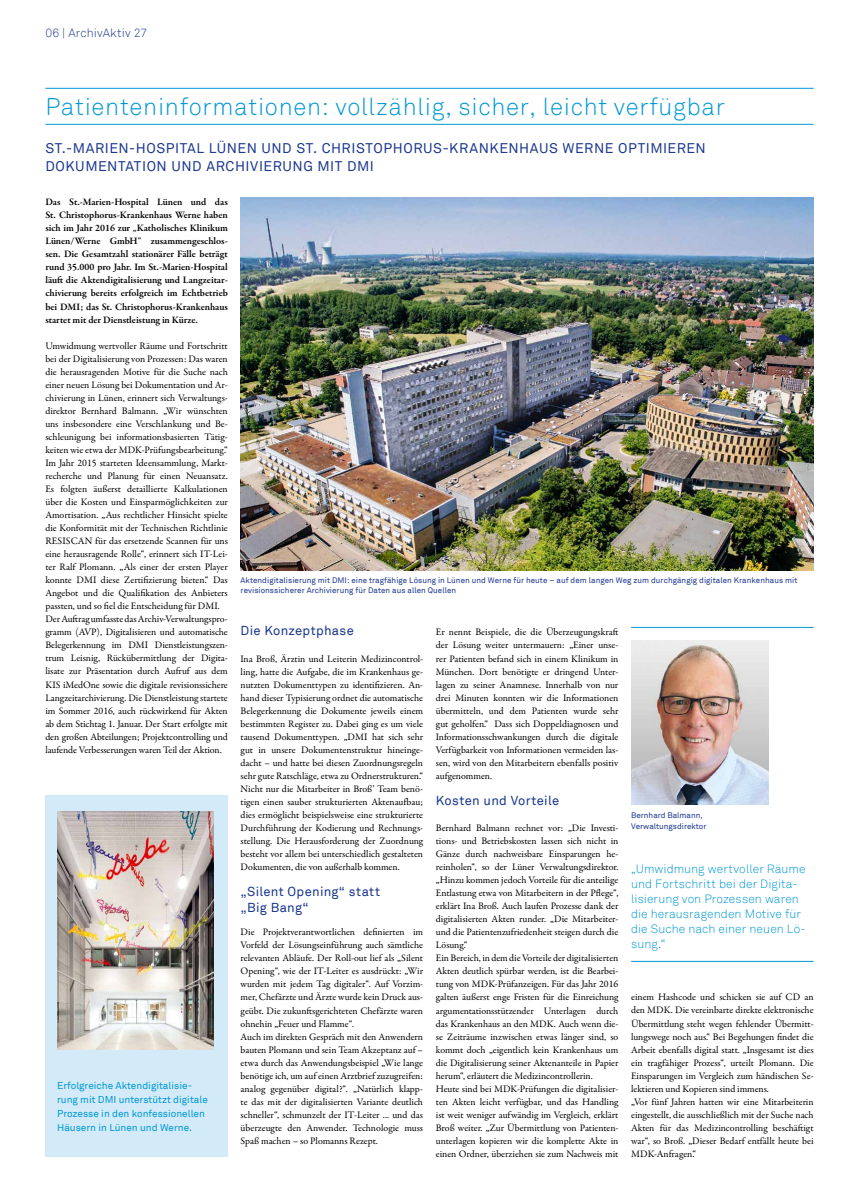
<style>
.page{position:relative;width:842px;height:1191px;background:#fff}
.page>*{position:absolute;margin:0;border:0;box-sizing:border-box;transform-origin:0 0}
.t1{font:300 24px "Akkurat";letter-spacing:.03em;color:#0098d3}
.t2{font:14px/18px "Akkurat";letter-spacing:.04em;color:#1c388f}
.t3{font:13px/16px "Akkurat";letter-spacing:.02em;color:#1c388f}
.t4{font:300 12px/15px "Akkurat";letter-spacing:.01em;color:#0098d3}
.t5{font:300 12px "Akkurat";letter-spacing:.01em;color:#1c388f}
.t6{font:10px/13px "Garamond Premr Pro";letter-spacing:-.005em;color:#000}
.t7{font:600 10px/13px "Garamond Premr Pro";color:#000;text-align:justify}
.t8{font:10px/14px "Akkurat";color:#0098d3}
.t9{font:8px/11px "Akkurat";letter-spacing:.005em;color:#1c388f}
.s1{font-weight:400}
</style>
<div class="page">
<img style="left:241px;top:198px;width:572px;height:372px">
<hr style="left:45px;top:88px;width:769px;height:1px;background:#0098d3">
<hr style="left:45px;top:124px;width:769px;height:1px;background:#0098d3">
<img style="left:631px;top:640px;width:137px;height:165px">
<hr style="left:631px;top:961px;width:183px;height:1px;background:#0098d3">
<hr style="left:631px;top:627px;width:183px;height:1px;background:#0098d3">
<div style="left:45px;top:795px;width:183px;height:362px;background:#d3ebf9"></div>
<img style="left:58px;top:811px;width:155px;height:238px">
<p class="t5" style="left:45px;top:26px;width:104px">06 | ArchivAktiv 27</p>
<h1 class="t1" style="left:45px;top:92px;width:681px">Patienteninformationen: vollzählig, sicher, leicht verfügbar</h1>
<h2 class="t2" style="left:45px;top:140px;width:662px">ST.-MARIEN-HOSPITAL LÜNEN UND ST. CHRISTOPHORUS-KRANKENHAUS WERNE OPTIMIEREN<br>DOKUMENTATION UND ARCHIVIERUNG MIT DMI</h2>
<p class="t7" style="left:45px;top:196px;width:184px">Das St.-Marien-Hospital Lünen und das St. Christophorus-Krankenhaus Werne haben sich im Jahr 2016 zur <span class="s1">„</span>Katholisches Klinikum Lünen/Werne GmbH<span class="s1">“</span> zusammengeschlos&shy;sen. Die Gesamtzahl stationärer Fälle beträgt rund 35.000 pro Jahr. Im St.-Marien-Hospital läuft die Aktendigitalisierung und Langzeitar&shy;chivierung bereits erfolgreich im Echtbetrieb bei DMI; das St. Christophorus-Krankenhaus startet mit der Dienstleistung in Kürze.</p>
<p class="t6" style="left:45px;top:339px;width:184px">Umwidmung wertvoller Räume und Fortschritt bei der Digitalisierung von Prozessen: Das waren die herausragenden Motive für die Suche nach einer neuen Lösung bei Dokumentation und Ar&shy;chivierung in Lünen, erinnert sich Verwaltungs&shy;direktor Bernhard Balmann. „Wir wünschten uns insbesondere eine Verschlankung und Be&shy;schleunigung bei informationsbasierten Tätig&shy;keiten wie etwa der MDK-Prüfungsbearbeitung.“ Im Jahr 2015 starteten Ideensammlung, Markt&shy;recherche und Planung für einen Neuansatz.<br>Es folgten äußerst detaillierte Kalkulationen über die Kosten und Einsparmöglichkeiten zur Amortisation. „Aus rechtlicher Hinsicht spielte die Konformität mit der Technischen Richtlinie RESISCAN für das ersetzende Scannen für uns eine herausragende Rolle“, erinnert sich IT-Lei&shy;ter Ralf Plomann. „Als einer der ersten Player konnte DMI diese Zertifizierung bieten.“ Das Angebot und die Qualifikation des Anbieters passten, und so fiel die Entscheidung für DMI.<br>Der Auftrag umfasste das Archiv-Verwaltungspro&shy;gramm (AVP), Digitalisieren und automatische Belegerkennung im DMI Dienstleistungszen&shy;trum Leisnig, Rückübermittlung der Digita&shy;lisate zur Präsentation durch Aufruf aus dem KIS iMedOne sowie die digitale revisionssichere Langzeitarchivierung. Die Dienstleistung startete im Sommer 2016, auch rückwirkend für Akten ab dem Stichtag 1. Januar. Der Start erfolgte mit den großen Abteilungen; Projektcontrolling und laufende Verbesserungen waren Teil der Aktion.</p>
<p class="t8" style="left:57px;top:1079px;width:152px">Erfolgreiche Aktendigitalisie&shy;rung mit DMI unterstützt digitale<br>Prozesse in den konfessionellen<br>Häusern in Lünen und Werne.</p>
<p class="t9" style="left:241px;top:576px;width:558px;line-height:9.2px">Aktendigitalisierung mit DMI: eine tragfähige Lösung in Lünen und Werne für heute – auf dem langen Weg zum durchgängig digitalen Krankenhaus mit revisionssicherer Archivierung für Daten aus allen Quellen</p>
<h3 class="t3" style="left:241px;top:623px;width:115px">Die Konzeptphase</h3>
<p class="t6" style="left:241px;top:652px;width:184px;text-align:justify">Ina Broß, Ärztin und Leiterin Medizincontrol&shy;ling, hatte die Aufgabe, die im Krankenhaus ge&shy;nutzten Dokumenttypen zu identifizieren. An&shy;hand dieser Typisierung ordnet die automatische Belegerkennung die Dokumente jeweils einem bestimmten Register zu. Dabei ging es um viele tausend Dokumenttypen. „DMI hat sich sehr gut in unsere Dokumentenstruktur hineinge&shy;dacht – und hatte bei diesen Zuordnungsregeln sehr gute Ratschläge, etwa zu Ordnerstrukturen.“ Nicht nur die Mitarbeiter in Broß’ Team benö&shy;tigen einen sauber strukturierten Aktenaufbau; dies ermöglicht beispielsweise eine strukturierte Durchführung der Kodierung und Rechnungs&shy;stellung. Die Herausforderung der Zuordnung besteht vor allem bei unterschiedlich gestalteten Dokumenten, die von außerhalb kommen.</p>
<h3 class="t3" style="left:241px;top:884px;width:141px">„Silent Opening“ statt „Big Bang“</h3>
<p class="t6" style="left:241px;top:926px;width:184px">Die Projektverantwortlichen definierten im Vorfeld der Lösungseinführung auch sämtliche relevanten Abläufe. Der Roll-out lief als „Silent Opening“, wie der IT-Leiter es ausdrückt: „Wir wurden mit jedem Tag digitaler“. Auf Vorzim&shy;mer, Chefärzte und Ärzte wurde kein Druck aus&shy;geübt. Die zukunftsgerichteten Chefärzte waren ohnehin „Feuer und Flamme“.<br>Auch im direkten Gespräch mit den Anwendern bauten Plomann und sein Team Akzeptanz auf – etwa durch das Anwendungsbeispiel „Wie lange benötige ich, um auf einen Arztbrief zuzugreifen: analog gegenüber digital?“. „Natürlich klapp&shy;te das mit der digitalisierten Variante deutlich schneller“, schmunzelt der IT-Leiter ... und das überzeugte den Anwender. Technologie muss Spaß machen – so Plomanns Rezept.</p>
<p class="t6" style="left:436px;top:626px;width:184px;text-align:justify">Er nennt Beispiele, die die Überzeugungskraft der Lösung weiter untermauern: „Einer unse&shy;rer Patienten befand sich in einem Klinikum in München. Dort benötigte er dringend Unter&shy;lagen zu seiner Anamnese. Innerhalb von nur drei Minuten konnten wir die Informationen übermitteln, und dem Patienten wurde sehr gut geholfen.“ Dass sich Doppeldiagnosen und Informationsschwankungen durch die digitale Verfügbarkeit von Informationen vermeiden las&shy;sen, wird von den Mitarbeitern ebenfalls positiv aufgenommen.</p>
<h3 class="t3" style="left:436px;top:792px;width:125px">Kosten und Vorteile</h3>
<p class="t6" style="left:436px;top:821px;width:184px">Bernhard Balmann rechnet vor: „Die Investi&shy;tions- und Betriebskosten lassen sich nicht in Gänze durch nachweisbare Einsparungen he&shy;reinholen“, so der Lüner Verwaltungsdirektor. „Hinzu kommen jedoch Vorteile für die anteilige Entlastung etwa von Mitarbeitern in der Pflege“, erklärt Ina Broß. Auch laufen Prozesse dank der digitalisierten Akten runder. „Die Mitarbeiter&shy;und die Patientenzufriedenheit steigen durch die Lösung.“<br>Ein Bereich, in dem die Vorteile der digitalisierten Akten deutlich spürbar werden, ist die Bearbei&shy;tung von MDK-Prüfanzeigen. Für das Jahr 2016 galten äußerst enge Fristen für die Einreichung argumentationsstützender Unterlagen durch das Krankenhaus an den MDK. Auch wenn die&shy;se Zeiträume inzwischen etwas länger sind, so kommt doch „eigentlich kein Krankenhaus um die Digitalisierung seiner Aktenanteile in Papier herum“, erläutert die Medizincontrollerin.<br>Heute sind bei MDK-Prüfungen die digitalisier&shy;ten Akten leicht verfügbar, und das Handling ist weit weniger aufwändig im Vergleich, erklärt Broß weiter. „Zur Übermittlung von Patienten&shy;unterlagen kopieren wir die komplette Akte in einen Ordner, überziehen sie zum Nachweis mit</p>
<p class="t9" style="left:631px;top:810px;width:77px">Bernhard Balmann,<br>Verwaltungsdirektor</p>
<p class="t4" style="left:631px;top:862px;width:176px">„Umwidmung wertvoller Räume und Fortschritt bei der Digita&shy;lisierung von Prozessen waren die herausragenden Motive für die Suche nach einer neuen Lö&shy;sung.“</p>
<p class="t6" style="left:631px;top:991px;width:184px">einem Hashcode und schicken sie auf CD an den MDK. Die vereinbarte direkte elektronische Übermittlung steht wegen fehlender Übermitt&shy;lungswege noch aus.“ Bei Begehungen findet die Arbeit ebenfalls digital statt. „Insgesamt ist dies ein tragfähiger Prozess“, urteilt Plomann. Die Einsparungen im Vergleich zum händischen Se&shy;lektieren und Kopieren sind immens.<br>„Vor fünf Jahren hatten wir eine Mitarbeiterin eingestellt, die ausschließlich mit der Suche nach Akten für das Medizincontrolling beschäftigt war“, so Broß. „Dieser Bedarf entfällt heute bei MDK-Anfragen.“</p>
</div>
